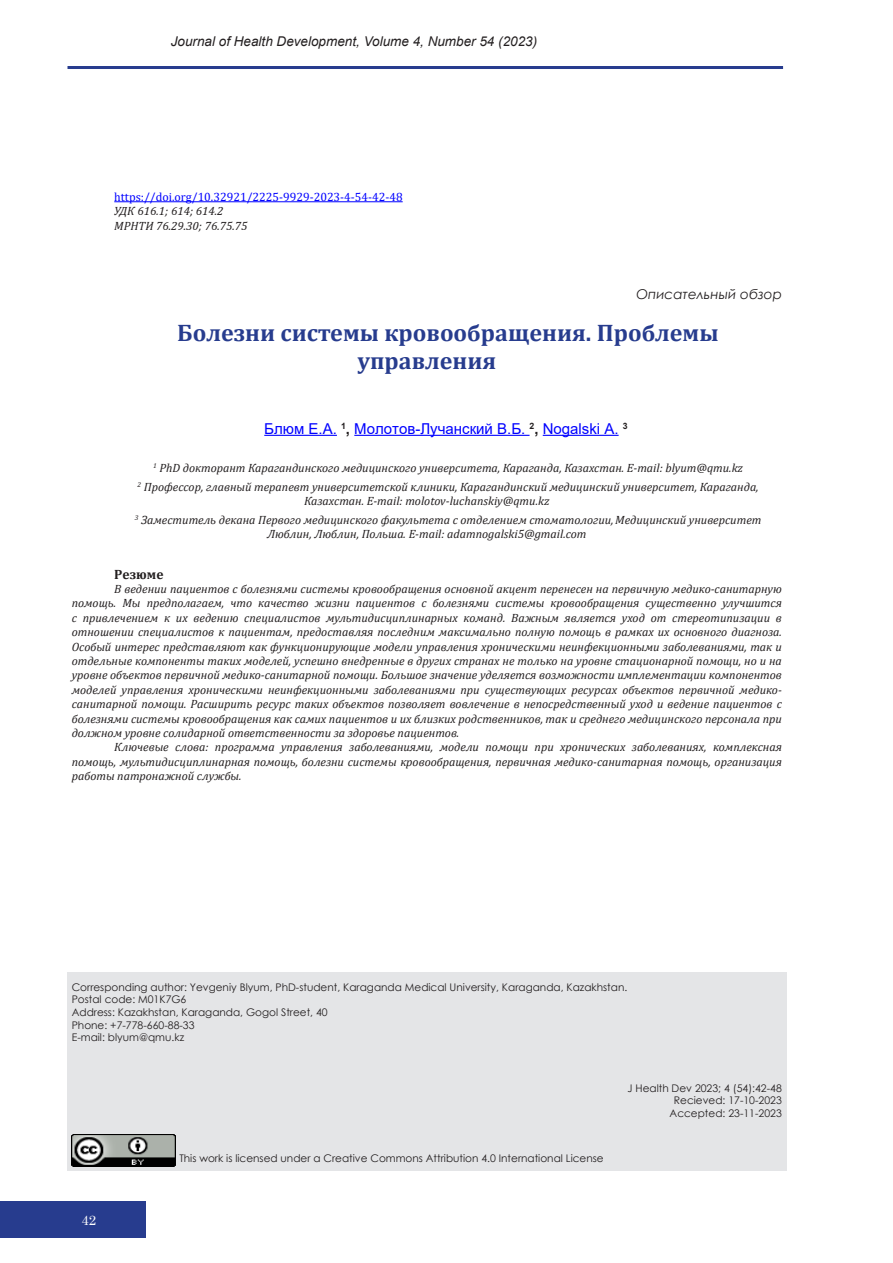
<style>
.page{position:relative;width:893px;height:1263px;background:#fff}
.page>*{position:absolute;margin:0;border:0;box-sizing:border-box;transform-origin:0 0}
.Название_статьи{font:700 24px/28.8px "Cambria";color:#273c8e}
.ФИО_авторов{font:15px "Arial";color:#00f}
.t1{font:italic 13.5px "Arial";color:#231f20}
.Вид_статьи{font:italic 13.5px "Century Gothic";color:#231f20}
.Резюме{font:700 13.5px "Cambria";color:#231f20}
.t2{font:13.5px "Century";color:#fff}
.некоторый_текст_УДК{font:italic 12px/14.4px "Cambria";color:#231f20;text-align:justify}
.Должность{font:italic 12px/14.4px "Cambria";color:#231f20}
.некоторый_текст_УДК-2{font:12px "Cambria";color:#00f}
.для_корреспонденции{font:10.5px "Century Gothic";color:#231f20}
.s1{font-weight:700;color:#231f20}
</style>
<div class="page">
<div style="left:0;top:1202px;width:146px;height:36px;background:#273c8e"></div>
<hr style="left:68px;top:66px;width:715px;height:3px;background:#273c8e">
<div style="left:68px;top:972px;width:719px;height:198px;background:#e4e5e7"></div>
<hr style="left:114px;top:201px;width:289px;height:1px;background:#00f">
<hr style="left:264px;top:435px;width:73px;height:1px;background:#00f">
<hr style="left:354px;top:435px;width:176px;height:1px;background:#00f">
<hr style="left:543px;top:435px;width:76px;height:1px;background:#00f">
<img style="left:71px;top:1134px;width:104px;height:32px">
<p class="t1" style="left:171px;top:32px;width:368px">Journal of Health Development, Volume 4, Number 54 (2023)</p>
<p class="некоторый_текст_УДК-2" style="left:114px;top:190px;width:290px">https://doi.org/10.32921/2225-9929-2023-4-54-42-48</p>
<p class="некоторый_текст_УДК" style="left:114px;top:204px;width:111px">УДК 616.1; 614; 614.2</p>
<p class="некоторый_текст_УДК" style="left:114px;top:218px;width:135px">МРНТИ 76.29.30; 76.75.75</p>
<p class="Вид_статьи" style="left:636px;top:285px;width:147px">Описательный обзор</p>
<p class="Название_статьи" style="left:357px;top:317px;width:363px;text-indent:-180px">Болезни системы кровообращения. Проблемы управления</p>
<p class="ФИО_авторов" style="left:264px;top:418px;width:365px">Блюм Е.А. <sup>1</sup><span class="s1">,</span> Молотов-Лучанский В.Б. <sup>2</sup><span class="s1">,</span> Nogalski A. <sup>3</sup></p>
<p class="Должность" style="left:153px;top:460px;width:591px"><sup>1</sup> PhD докторант Карагандинского медицинского университета, Караганда, Казахстан. E-mail: blyum@qmu.kz</p>
<p class="Должность" style="left:304px;top:479px;width:456px;text-indent:-167px"><sup>2</sup> Профессор, главный терапевт университетской клиники, Карагандинский медицинский университет, Караганда,<br>Казахстан. E-mail: molotov-luchanskiy@qmu.kz</p>
<p class="Должность" style="left:267px;top:512px;width:496px;text-indent:-132px"><sup>3</sup> Заместитель декана Первого медицинского факультета с отделением стоматологии,Медицинский университет<br>Люблин, Люблин, Польша. E-mail: adamnogalski5@gmail.com</p>
<p class="Резюме" style="left:114px;top:564px;width:51px">Резюме</p>
<p class="некоторый_текст_УДК" style="left:72px;top:581px;width:712px;text-indent:43px">В ведении пациентов с болезнями системы кровообращения основной акцент перенесен на первичную медико-санитарную помощь. Мы предполагаем, что качество жизни пациентов с болезнями системы кровообращения существенно улучшится с привлечением к их ведению специалистов мультидисциплинарных команд. Важным является уход от стереотипизации в отношении специалистов к пациентам, предоставляя последним максимально полную помощь в рамках их основного диагноза.<br>Особый интерес представляют как функционирующие модели управления хроническими неинфекционными заболеваниями, так и отдельные компоненты таких моделей, успешно внедренные в других странах не только на уровне стационарной помощи, но и на уровне объектов первичной медико-санитарной помощи. Большое значение уделяется возможности имплементации компонентов моделей управления хроническими неинфекционными заболеваниями при существующих ресурсах объектов первичной медико&shy;санитарной помощи. Расширить ресурс таких объектов позволяет вовлечение в непосредственный уход и ведение пациентов с болезнями системы кровообращения как самих пациентов и их близких родственников, так и среднего медицинского персонала при должном уровне солидарной ответственности за здоровье пациентов.</p>
<p class="некоторый_текст_УДК" style="left:72px;top:739px;width:712px;text-indent:43px">Ключевые слова: программа управления заболеваниями, модели помощи при хронических заболеваниях, комплексная помощь, мультидисциплинарная помощь, болезни системы кровообращения, первичная медико-санитарная помощь, организация работы патронажной службы.</p>
<p class="для_корреспонденции" style="left:72px;top:980px;width:557px">Corresponding author: Yevgeniy Blyum, PhD-student, Karaganda Medical University, Karaganda, Kazakhstan.</p>
<p class="для_корреспонденции" style="left:72px;top:992px;width:116px">Postal code: M01K7G6</p>
<p class="для_корреспонденции" style="left:72px;top:1005px;width:257px">Address: Kazakhstan, Karaganda, Gogol Street, 40</p>
<p class="для_корреспонденции" style="left:72px;top:1017px;width:124px">Phone: +7-778-660-88-33</p>
<p class="для_корреспонденции" style="left:72px;top:1030px;width:114px">E-mail: blyum@qmu.kz</p>
<p class="t2" style="left:81px;top:1209px;width:17px">42</p>
<p class="для_корреспонденции" style="left:179px;top:1151px;width:426px">This work is licensed under a Creative Commons Attribution 4.0 International License</p>
<p class="для_корреспонденции" style="left:627px;top:1080px;width:156px">J Health Dev 2023; 4 (54):42-48</p>
<p class="для_корреспонденции" style="left:674px;top:1093px;width:110px">Recieved: 17-10-2023</p>
<p class="для_корреспонденции" style="left:670px;top:1106px;width:114px">Accepted: 23-11-2023</p>
</div>
